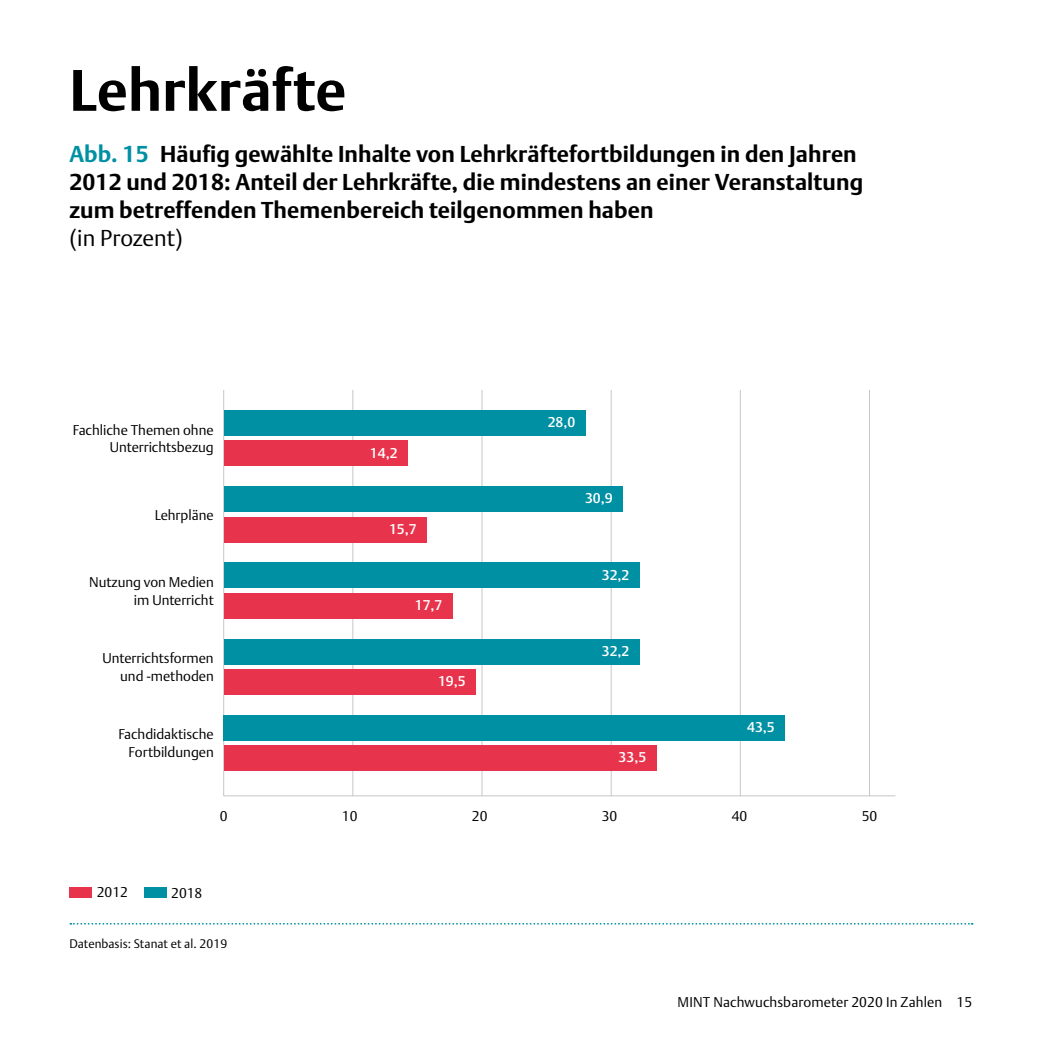
<style>
.page{position:relative;width:1042px;height:1042px;background:#fff}
.page>*{position:absolute;margin:0;border:0;box-sizing:border-box;transform-origin:0 0}
.t1{font:700 57.75px "DTL Argo T";letter-spacing:.005em;color:#000}
.t2{font:700 22.75px/28px "DTL Argo T";letter-spacing:.005em;color:#000}
.t3{font:300 22.75px "DTL Argo T";letter-spacing:-.005em;color:#000}
.t4{font:300 14px/17.5px "DTL Argo T";color:#000;text-align:right}
.t5{font:500 14px "DTL Argo T";color:#fff}
.t6{font:500 14px "DTL Argo T";color:#fff}
.t7{font:300 12.25px "DTL Argo T";letter-spacing:.01em;color:#000}
.s1{color:#0090a3}
</style>
<div class="page">
<hr style="left:224px;top:795px;width:671px;height:1px;background:#c6c6c6">
<hr style="left:223px;top:390px;width:1px;height:406px;background:#c6c6c6">
<hr style="left:352px;top:390px;width:1px;height:406px;background:#c6c6c6">
<hr style="left:482px;top:390px;width:1px;height:406px;background:#c6c6c6">
<hr style="left:611px;top:390px;width:1px;height:406px;background:#c6c6c6">
<hr style="left:740px;top:390px;width:1px;height:406px;background:#c6c6c6">
<hr style="left:869px;top:390px;width:1px;height:406px;background:#c6c6c6">
<div style="left:224px;top:410px;width:361px;height:26px;background:#0090a3"></div>
<div style="left:224px;top:486px;width:399px;height:26px;background:#0090a3"></div>
<div style="left:224px;top:563px;width:415px;height:25px;background:#0090a3"></div>
<div style="left:224px;top:639px;width:415px;height:25px;background:#0090a3"></div>
<svg style="left:70px;top:923px;width:902px;height:1px"></svg>
<div style="left:224px;top:441px;width:183px;height:25px;background:#e7344c"></div>
<div style="left:224px;top:517px;width:203px;height:25px;background:#e7344c"></div>
<div style="left:224px;top:593px;width:228px;height:25px;background:#e7344c"></div>
<div style="left:224px;top:669px;width:252px;height:25px;background:#e7344c"></div>
<div style="left:224px;top:745px;width:432px;height:26px;background:#e7344c"></div>
<div style="left:224px;top:715px;width:561px;height:25px;background:#0090a3"></div>
<div style="left:69px;top:886px;width:23px;height:11px;background:#e7344c"></div>
<div style="left:144px;top:886px;width:22px;height:11px;background:#0090a3"></div>
<h1 class="t1" style="left:69px;top:56px;width:278px">Lehrkräfte</h1>
<h2 class="t2" style="left:69px;top:139px;width:795px"><span class="s1">Abb. 15</span> Häufig gewählte Inhalte von Lehrkräftefortbildungen in den Jahren<br>2012 und 2018: Anteil der Lehrkräfte, die mindestens an einer Veranstaltung zum betreffenden Themenbereich teilgenommen haben</h2>
<h2 class="t3" style="left:69px;top:224px;width:115px">(in Prozent)</h2>
<p class="t4" style="left:73px;top:421px;width:142px">Fachliche Themen ohne<br>Unterrichtsbezug</p>
<p class="t4" style="left:155px;top:506px;width:61px">Lehrpläne</p>
<p class="t4" style="left:89px;top:573px;width:126px">Nutzung von Medien im Unterricht</p>
<p class="t4" style="left:103px;top:649px;width:113px">Unterrichtsformen und -methoden</p>
<p class="t4" style="left:118px;top:725px;width:97px">Fachdidaktische<br>Fortbildungen</p>
<p class="t5" style="left:370px;top:444px;width:29px">14,2</p>
<p class="t5" style="left:389px;top:520px;width:29px">15,7</p>
<p class="t5" style="left:415px;top:596px;width:29px">17,7</p>
<p class="t5" style="left:438px;top:673px;width:29px">19,5</p>
<p class="t5" style="left:548px;top:414px;width:29px">28,0</p>
<p class="t5" style="left:585px;top:490px;width:29px">30,9</p>
<p class="t5" style="left:602px;top:566px;width:29px">32,2</p>
<p class="t5" style="left:602px;top:642px;width:29px">32,2</p>
<p class="t6" style="left:618px;top:749px;width:29px">33,5</p>
<p class="t6" style="left:747px;top:718px;width:29px">43,5</p>
<p class="t4" style="left:220px;top:807px;width:9px">0</p>
<p class="t4" style="left:342px;top:807px;width:17px">10</p>
<p class="t4" style="left:472px;top:807px;width:17px">20</p>
<p class="t4" style="left:602px;top:807px;width:17px">30</p>
<p class="t4" style="left:732px;top:807px;width:17px">40</p>
<p class="t4" style="left:861px;top:807px;width:17px">50</p>
<p class="t4" style="left:97px;top:883px;width:33px">2012</p>
<p class="t4" style="left:171px;top:883px;width:33px">2018</p>
<p class="t7" style="left:69px;top:936px;width:159px">Datenbasis: Stanat et al. 2019</p>
<p class="t4" style="left:677px;top:993px;width:296px">MINT Nachwuchsbarometer 2020 In Zahlen 15</p>
</div>
